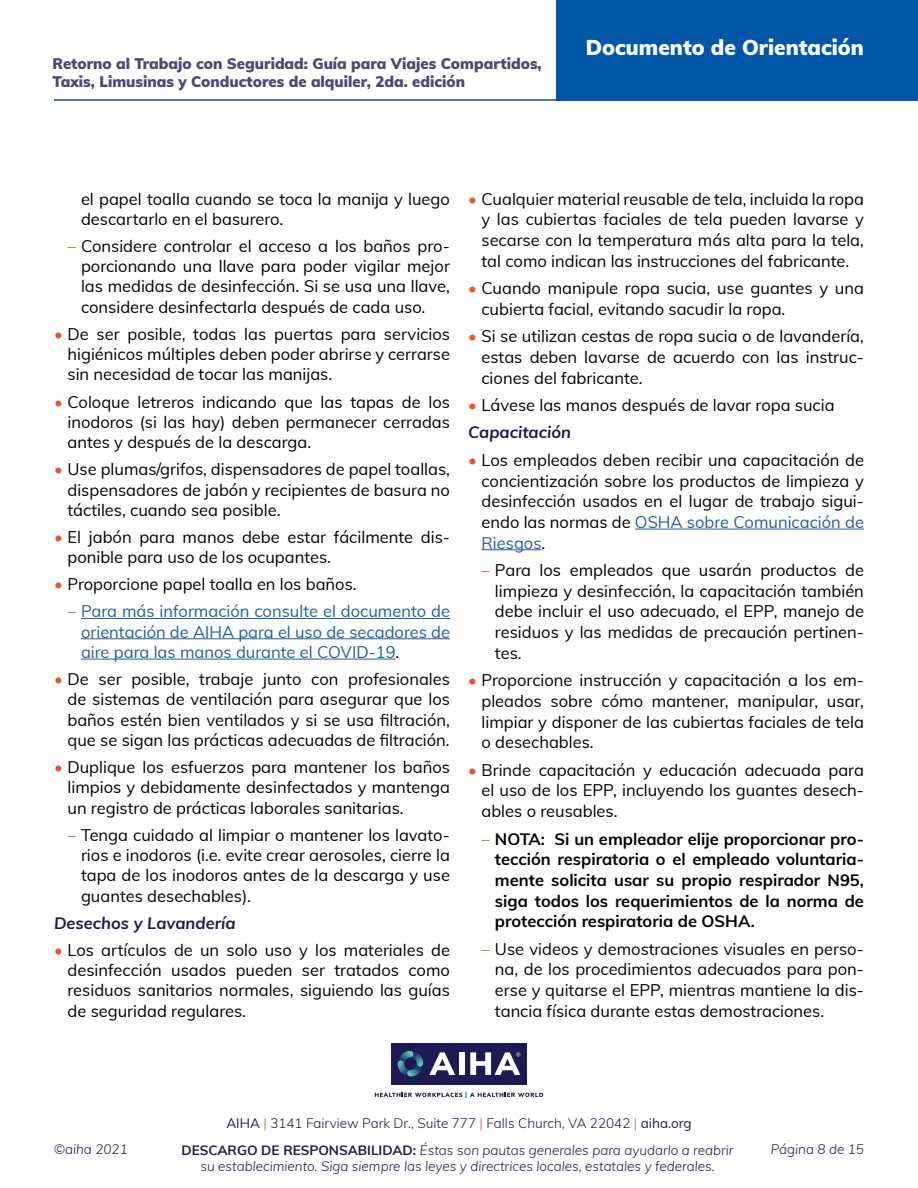
<style>
.page{position:relative;width:918px;height:1188px;background:#fff}
.page>*{position:absolute;margin:0;border:0;box-sizing:border-box;transform-origin:0 0}
.t1{font:900 21px "Muli";color:#fff}
.t2{font:16.5px/20.2px "Muli";color:#000;text-align:justify}
.t3{font:700 16.5px/20.7px "Muli";color:#000;text-align:justify}
.t4{font:16.5px/20.2px "Muli";color:#215e9e;text-align:justify}
.t5{font:italic 700 16.5px "Muli";color:#1e1a53}
.t6{font:900 15px/18px "Muli";color:#4b4875}
.t7{font:italic 300 13.5px/16.2px "Muli";color:#1e1a53;text-align:center}
.t8{font:300 13.5px "Muli";color:#1e1a53}
.s1{color:#f0512a}
.s2{color:#000}
.s3{font-weight:700;font-style:italic;color:#1e1a53}
.s4{color:#215e9e}
.s5{font-weight:400;color:#f0512a}
.s6{font-weight:400}
.s7{font-weight:700;font-style:normal}
</style>
<div class="page">
<hr style="left:54px;top:99px;width:537px;height:2px;background:#0256a7">
<div style="left:556px;top:0;width:362px;height:101px;background:#0256a7"></div>
<div style="left:391px;top:1043px;width:136px;height:42px;background:#1e1a53"></div>
<svg style="left:398px;top:1051px;width:25px;height:25px"></svg>
<svg style="left:375px;top:1092px;width:168px;height:5px"></svg>
<svg style="left:429px;top:1052px;width:26px;height:23px"></svg>
<div style="left:459px;top:1052px;width:6px;height:23px;background:#fff"></div>
<svg style="left:470px;top:1052px;width:50px;height:23px"></svg>
<hr style="left:81px;top:618px;width:369px;height:1px;background:#215e9e">
<hr style="left:81px;top:638px;width:369px;height:1px;background:#215e9e">
<hr style="left:81px;top:659px;width:315px;height:1px;background:#215e9e">
<hr style="left:635px;top:529px;width:229px;height:1px;background:#215e9e">
<hr style="left:482px;top:549px;width:60px;height:1px;background:#215e9e">
<p class="t6" style="left:52px;top:54px;width:491px">Retorno al Trabajo con Seguridad: Guía para Viajes Compartidos,<br>Taxis, Limusinas y Conductores de alquiler, 2da. edición</p>
<p class="t1" style="left:586px;top:32px;width:280px">Documento de Orientación</p>
<p class="t2" style="left:81px;top:188px;width:370px">el papel toalla cuando se toca la manija y luego descartarlo en el basurero.</p>
<p class="t2" style="left:81px;top:235px;width:371px;text-indent:-13px"><span class="s1">–</span> Considere controlar el acceso a los baños pro&shy;porcionando una llave para poder vigilar mejor las medidas de desinfección. Si se usa una llave, considere desinfectarla después de cada uso.</p>
<p class="t2" style="left:68px;top:323px;width:384px;text-indent:-13px"><span class="s1">•</span> De ser posible, todas las puertas para servicios higiénicos múltiples deben poder abrirse y cerrarse sin necesidad de tocar las manijas.</p>
<p class="t2" style="left:68px;top:391px;width:384px;text-indent:-13px"><span class="s1">•</span> Coloque letreros indicando que las tapas de los inodoros (si las hay) deben permanecer cerradas antes y después de la descarga.</p>
<p class="t2" style="left:68px;top:458px;width:384px;text-indent:-13px"><span class="s1">•</span> Use plumas/grifos, dispensadores de papel toallas, dispensadores de jabón y recipientes de basura no táctiles, cuando sea posible.</p>
<p class="t2" style="left:68px;top:526px;width:384px;text-indent:-13px"><span class="s1">•</span> El jabón para manos debe estar fácilmente dis&shy;ponible para uso de los ocupantes.</p>
<p class="t2" style="left:54px;top:573px;width:304px"><span class="s1">•</span> Proporcione papel toalla en los baños.</p>
<p class="t4" style="left:81px;top:601px;width:371px;text-indent:-13px"><span class="s1">–</span> Para más información consulte el documento de orientación de AIHA para el uso de secadores de aire para las manos durante el COVID-19<span class="s2">.</span></p>
<p class="t2" style="left:68px;top:668px;width:384px;text-indent:-13px"><span class="s1">•</span> De ser posible, trabaje junto con profesionales de sistemas de ventilación para asegurar que los baños estén bien ventilados y si se usa filtración, que se sigan las prácticas adecuadas de filtración.</p>
<p class="t2" style="left:68px;top:756px;width:384px;text-indent:-13px"><span class="s1">•</span> Duplique los esfuerzos para mantener los baños limpios y debidamente desinfectados y mantenga un registro de prácticas laborales sanitarias.</p>
<p class="t2" style="left:81px;top:824px;width:371px;text-indent:-13px"><span class="s1">–</span> Tenga cuidado al limpiar o mantener los lavato&shy;rios e inodoros (i.e. evite crear aerosoles, cierre la tapa de los inodoros antes de la descarga y use guantes desechables).</p>
<p class="t5" style="left:54px;top:911px;width:183px">Desechos y Lavandería</p>
<p class="t2" style="left:68px;top:939px;width:384px;text-indent:-13px"><span class="s1">•</span> Los artículos de un solo uso y los materiales de desinfección usados pueden ser tratados como residuos sanitarios normales, siguiendo las guías de seguridad regulares.</p>
<p class="t2" style="left:481px;top:187px;width:384px;line-height:20.7px;text-indent:-13px"><span class="s1">•</span> Cualquier material reusable de tela, incluida la ropa y las cubiertas faciales de tela pueden lavarse y secarse con la temperatura más alta para la tela, tal como indican las instrucciones del fabricante.</p>
<p class="t2" style="left:481px;top:277px;width:384px;line-height:20.7px;text-indent:-13px"><span class="s1">•</span> Cuando manipule ropa sucia, use guantes y una cubierta facial, evitando sacudir la ropa.</p>
<p class="t2" style="left:481px;top:325px;width:384px;line-height:20.7px;text-indent:-13px"><span class="s1">•</span> Si se utilizan cestas de ropa sucia o de lavandería, estas deben lavarse de acuerdo con las instruc&shy;ciones del fabricante.</p>
<p class="t2" style="left:468px;top:391px;width:368px;line-height:27.5px"><span class="s1">•</span> Lávese las manos después de lavar ropa sucia<br><span class="s3">Capacitación</span></p>
<p class="t2" style="left:481px;top:449px;width:384px;line-height:20.7px;text-indent:-13px"><span class="s1">•</span> Los empleados deben recibir una capacitación de concientización sobre los productos de limpieza y desinfección usados en el lugar de trabajo sigui&shy;endo las normas de <span class="s4">OSHA sobre Comunicación de Riesgos</span>.</p>
<p class="t2" style="left:495px;top:559px;width:371px;line-height:20.7px;text-indent:-13px"><span class="s1">–</span> Para los empleados que usarán productos de limpieza y desinfección, la capacitación también debe incluir el uso adecuado, el EPP, manejo de residuos y las medidas de precaución pertinen&shy;tes.</p>
<p class="t2" style="left:481px;top:669px;width:384px;line-height:20.7px;text-indent:-13px"><span class="s1">•</span> Proporcione instrucción y capacitación a los em&shy;pleados sobre cómo mantener, manipular, usar, limpiar y disponer de las cubiertas faciales de tela o desechables.</p>
<p class="t2" style="left:481px;top:759px;width:384px;line-height:20.7px;text-indent:-13px"><span class="s1">•</span> Brinde capacitación y educación adecuada para el uso de los EPP, incluyendo los guantes desech&shy;ables o reusables.</p>
<p class="t3" style="left:495px;top:827px;width:371px;text-indent:-13px"><span class="s5">–</span> NOTA: Si un empleador elije proporcionar pro&shy;tección respiratoria o el empleado voluntaria&shy;mente solicita usar su propio respirador N95, siga todos los requerimientos de la norma de protección respiratoria de OSHA.</p>
<p class="t2" style="left:495px;top:938px;width:371px;line-height:20.7px;text-indent:-13px"><span class="s1">–</span> Use videos y demostraciones visuales en perso&shy;na, de los procedimientos adecuados para pon&shy;erse y quitarse el EPP, mientras mantiene la dis&shy;tancia física durante estas demostraciones.</p>
<p class="t8" style="left:226px;top:1113px;width:467px"><span class="s6">AIHA</span> <span class="s1">|</span> 3141 Fairview Park Dr., Suite 777 <span class="s1">|</span> Falls Church, VA 22042 <span class="s1">|</span> <span class="s6">aiha.org</span></p>
<p class="t7" style="left:182px;top:1141px;width:554px"><span class="s7">DESCARGO DE RESPONSABILIDAD:</span> Éstas son pautas generales para ayudarlo a reabrir su establecimiento. Siga siempre las leyes y directrices locales, estatales y federales.</p>
<p class="t7" style="left:54px;top:1141px;width:75px">©aiha 2021</p>
<p class="t7" style="left:771px;top:1141px;width:95px">Página 8 de 15</p>
</div>
